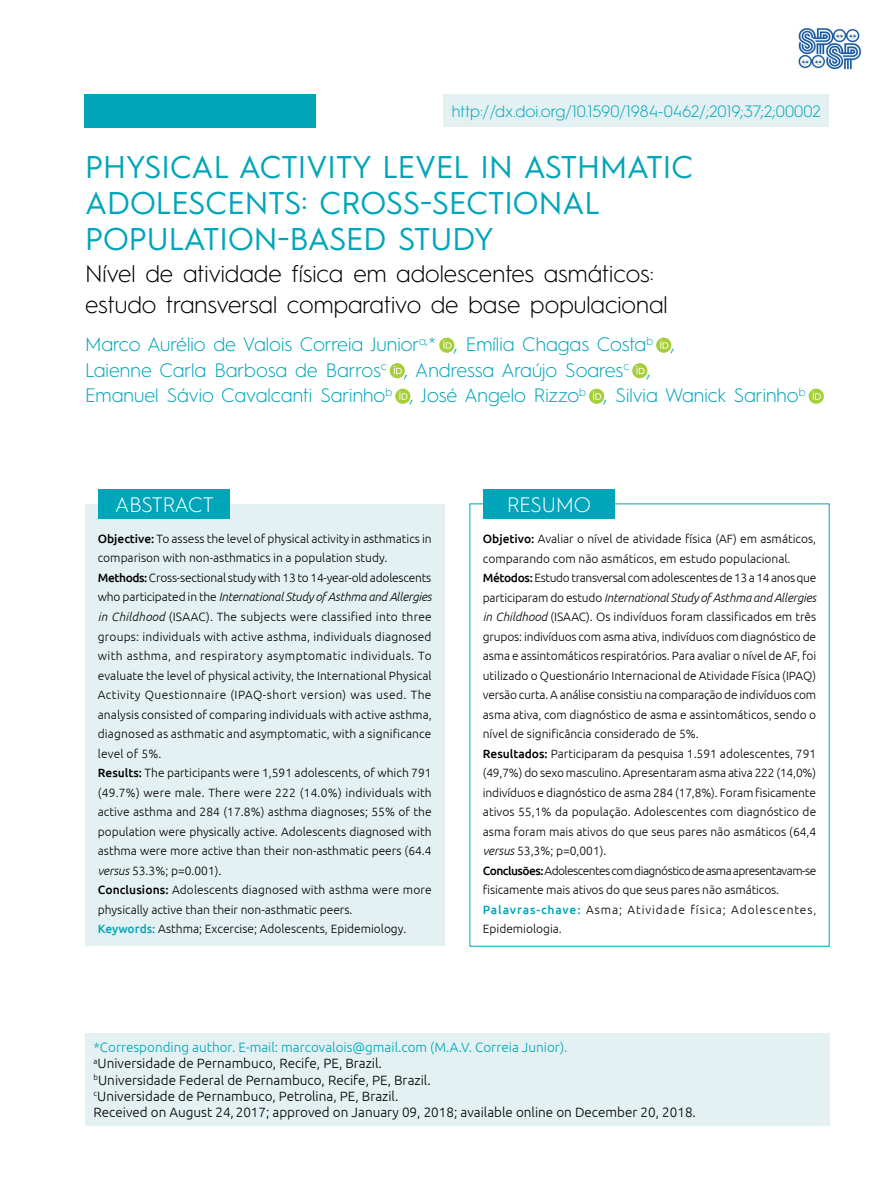
<style>
.page{position:relative;width:893px;height:1191px;background:#fff}
.page>*{position:absolute;margin:0;border:0;box-sizing:border-box;transform-origin:0 0}
.t1{font:31.5px/36px "Hurme Geometric Sans 1";color:#00a5b9}
.t2{font:300 24px/31.5px "Hurme Geometric Sans 1";color:#000}
.t3{font:300 21px "Hurme Geometric Sans 1";letter-spacing:-.005em;color:#fff}
.t4{font:300 19.5px/25.5px "Hurme Geometric Sans 1";color:#00a5b9}
.t5{font:300 16.5px "Hurme Geometric Sans 1";color:#00a5b9}
.t6{font:300 13.5px/16.2px "Ubuntu";color:#000}
.t7{font:300 12px/19.5px "Ubuntu";color:#000}
.s1{font-weight:500}
.s2{font-style:italic}
.s3{font-weight:500;color:#00a5b9}
.s4{color:#00a5b9}
</style>
<div class="page">
<div style="left:85px;top:504px;width:359px;height:442px;background:#e4f1f3"></div>
<div style="left:98px;top:489px;width:132px;height:29px;background:#00a5b9"></div>
<div style="left:483px;top:489px;width:132px;height:29px;background:#00a5b9"></div>
<div style="left:85px;top:1033px;width:744px;height:92px;background:#e4f1f3"></div>
<svg style="left:439px;top:337px;width:15px;height:16px"></svg>
<svg style="left:443px;top:340px;width:9px;height:9px"></svg>
<svg style="left:656px;top:337px;width:15px;height:16px"></svg>
<svg style="left:660px;top:340px;width:8px;height:9px"></svg>
<svg style="left:390px;top:363px;width:15px;height:15px"></svg>
<svg style="left:394px;top:366px;width:8px;height:8px"></svg>
<svg style="left:632px;top:363px;width:15px;height:15px"></svg>
<svg style="left:636px;top:366px;width:8px;height:8px"></svg>
<svg style="left:395px;top:388px;width:15px;height:16px"></svg>
<svg style="left:399px;top:391px;width:9px;height:9px"></svg>
<svg style="left:589px;top:388px;width:15px;height:16px"></svg>
<svg style="left:593px;top:391px;width:8px;height:9px"></svg>
<svg style="left:809px;top:388px;width:15px;height:16px"></svg>
<svg style="left:813px;top:391px;width:8px;height:9px"></svg>
<div style="left:443px;top:94px;width:386px;height:32px;background:#e4f1f3"></div>
<img style="left:798px;top:27px;width:64px;height:43px">
<div style="left:85px;top:94px;width:231px;height:33px;background:#00a5b9"></div>
<h3 class="t5" style="left:452px;top:100px;width:370px">http://dx.doi.org/10.1590/1984-0462/;2019;37;2;00002</h3>
<h1 class="t1" style="left:85px;top:147px;width:610px">PHYSICAL ACTIVITY LEVEL IN ASTHMATIC<br>ADOLESCENTS: CROSS-SECTIONAL<br>POPULATION-BASED STUDY</h1>
<h2 class="t2" style="left:85px;top:256px;width:584px">Nível de atividade física em adolescentes asmáticos: estudo transversal comparativo de base populacional</h2>
<h3 class="t4" style="left:85px;top:330px;width:722px">M arco Aurélio de Valois Correia Junior<sup>a,</sup>* , Emília Chagas Costa<sup>b</sup> ,<br>Laienne Carla Barbosa de Barros<sup>c</sup> , Andressa Araújo Soares<sup>c</sup> ,<br>Emanuel Sávio Cavalcanti Sarinho<sup>b</sup> , José Angelo Rizzo<sup>b</sup> , Silvia Wanick Sarinho<sup>b</sup></h3>
<h3 class="t3" style="left:115px;top:490px;width:100px">abstract</h3>
<h3 class="t3" style="left:507px;top:490px;width:85px">resumo</h3>
<p class="t7" style="left:98px;top:528px;width:336px"><span class="s1">Objective:</span> To assess the level of physical activity in asthmatics in comparison with non-asthmatics in a population study.<br><span class="s1">Methods:</span> Cross-sectional study with 13 to 14-year-old adolescents who participated in the <span class="s2">International Study of Asthma and Allergies in Childhood</span> (ISAAC). The subjects were classified into three groups: individuals with active asthma, individuals diagnosed with asthma, and respiratory asymptomatic individuals. To evaluate the level of physical activity, the International Physical Activity Questionnaire (IPAQ-short version) was used. The analysis consisted of comparing individuals with active asthma, diagnosed as asthmatic and asymptomatic, with a significance level of 5%.<br><span class="s1">Results:</span> The participants were 1,591 adolescents, of which 791 (49.7%) were male. There were 222 (14.0%) individuals with active asthma and 284 (17.8%) asthma diagnoses; 55% of the population were physically active. Adolescents diagnosed with asthma were more active than their non-asthmatic peers (64.4 <span class="s2">versus</span> 53.3%; p=0.001).<br><span class="s1">Conclusions:</span> Adolescents diagnosed with asthma were more physically active than their non-asthmatic peers.<br><span class="s3">Keywords:</span> Asthma; Excercise; Adolescents, Epidemiology.</p>
<p class="t7" style="left:483px;top:529px;width:335px"><span class="s1">Objetivo:</span> Avaliar o nível de atividade física (AF) em asmáticos, comparando com não asmáticos, em estudo populacional.<br><span class="s1">Métodos:</span> Estudo transversal com adolescentes de 13 a 14 anos que participaram do estudo <span class="s2">International Study of Asthma and Allergies in Childhood</span> (ISAAC). Os indivíduos foram classificados em três grupos: indivíduos com asma ativa, indivíduos com diagnóstico de asma e assintomáticos respiratórios. Para avaliar o nível de AF, foi utilizado o Questionário Internacional de Atividade Física (IPAQ) versão curta. A análise consistiu na comparação de indivíduos com asma ativa, com diagnóstico de asma e assintomáticos, sendo o nível de significância considerado de 5%.<br><span class="s1">Resultados:</span> Participaram da pesquisa 1.591 adolescentes, 791 (49,7%) do sexo masculino. Apresentaram asma ativa 222 (14,0%) indivíduos e diagnóstico de asma 284 (17,8%). Foram fisicamente ativos 55,1% da população. Adolescentes com diagnóstico de asma foram mais ativos do que seus pares não asmáticos (64,4 <span class="s2">versus</span> 53,3%; p=0,001).<br><span class="s1">Conclusões:</span> Adolescentes com diagnóstico de asma apresentavam-se fisicamente mais ativos do que seus pares não asmáticos.<br><span class="s3">Palavras-chave:</span> Asma; Atividade física; Adolescentes, Epidemiologia.</p>
<p class="t6" style="left:94px;top:1039px;width:604px"><span class="s4">*Corresponding author. E-mail: marcovalois@gmail.com (M.A.V. Correia Junior).<br></span><sup>a</sup>Universidade de Pernambuco, Recife, PE, Brazil.<br><sup>b</sup>Universidade Federal de Pernambuco, Recife, PE, Brazil.<br><sup>c</sup>Universidade de Pernambuco, Petrolina, PE, Brazil.<br>Received on August 24,2017; approved on January 09, 2018; available online on December 20, 2018.</p>
</div>
